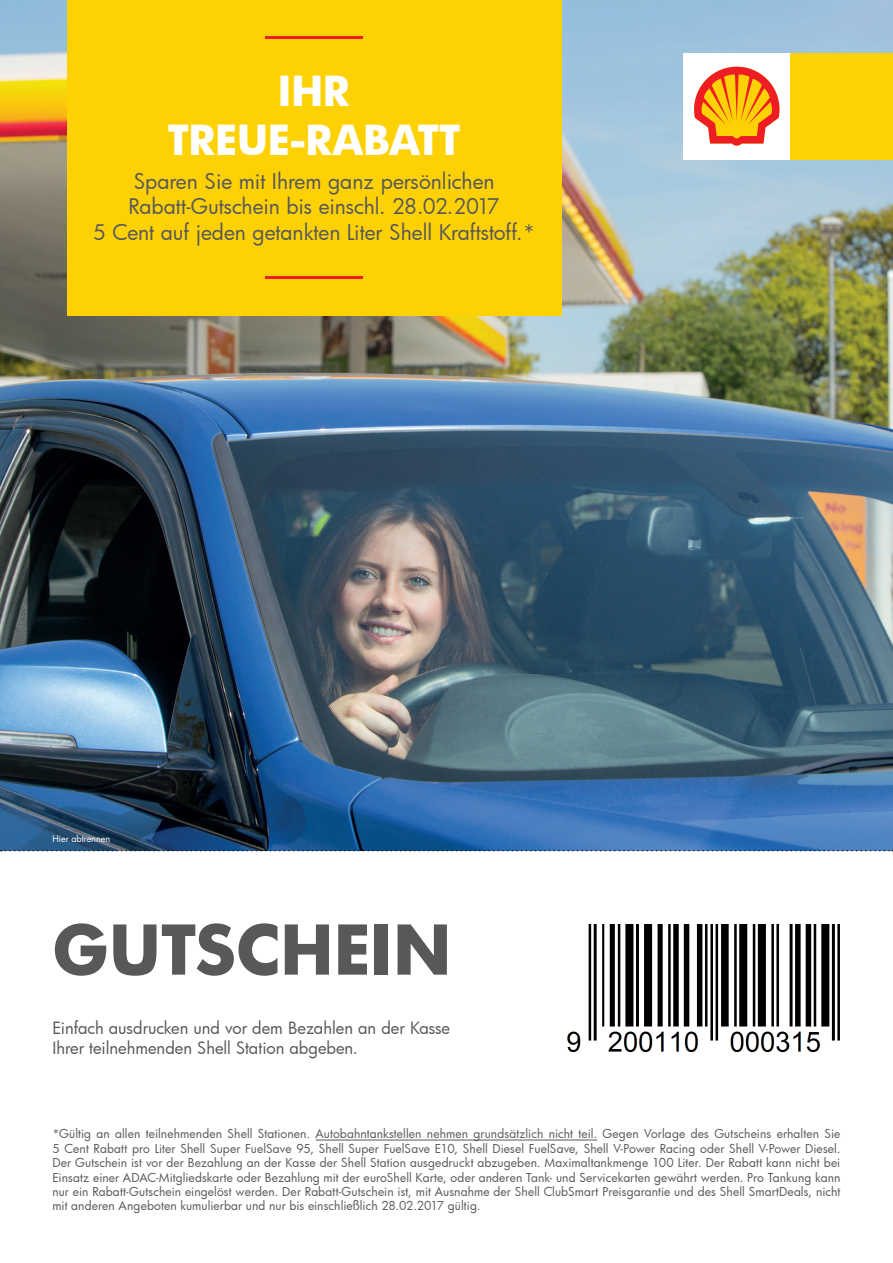
<style>
.page{position:relative;width:893px;height:1263px;background:#fff}
.page>*{position:absolute;margin:0;border:0;box-sizing:border-box;transform-origin:0 0}
.t1{font:700 66.6px "Futura Bk";color:#57585a}
.t2{font:700 40.5px/48.6px "Futura Bk";letter-spacing:-.01em;color:#fff;text-align:center}
.t3{font:21px/25.2px "Futura Bk";letter-spacing:-.005em;color:#57585a;text-align:center}
.t4{font:16.5px/19.8px "Futura Bk";letter-spacing:-.005em;color:#57585a}
.t5{font:12px/14.4px "Futura Bk";color:#57585a;text-align:justify}
.t6{font:9px "Futura Bk";letter-spacing:-.005em;color:#fff}
</style>
<div class="page">
<img style="left:0;top:0;width:893px;height:850px">
<img style="left:567px;top:924px;width:273px;height:129px">
<hr style="left:316px;top:1139px;width:281px;height:1px;background:#57585a">
<svg style="left:1px;top:850px;width:892px;height:1px"></svg>
<div style="left:790px;top:53px;width:103px;height:107px;background:#fed105"></div>
<div style="left:683px;top:53px;width:107px;height:107px;background:#fff"></div>
<svg style="left:694px;top:66px;width:86px;height:80px"></svg>
<div style="left:67px;top:0;width:494px;height:315px;background:#fed105"></div>
<hr style="left:265px;top:37px;width:98px;height:2px;background:#ee1d23">
<hr style="left:265px;top:276px;width:98px;height:3px;background:#ee1d23">
<h2 class="t2" style="left:168px;top:66px;width:294px">IHR<br>TREUE-RABATT</h2>
<h3 class="t3" style="left:93px;top:168px;width:443px">Sparen Sie mit Ihrem ganz persönlichen<br>Rabatt-Gutschein bis einschl. 28.02.2017<br>5 Cent auf jeden getankten Liter Shell Kraftstoff.*</h3>
<p class="t6" style="left:52px;top:832px;width:59px">Hier abtrennen</p>
<h1 class="t1" style="left:53px;top:903px;width:401px">GUTSCHEIN</h1>
<h3 class="t4" style="left:53px;top:1017px;width:399px">Einfach ausdrucken und vor dem Bezahlen an der Kasse<br>Ihrer teilnehmenden Shell Station abgeben.</h3>
<p class="t5" style="left:52px;top:1126px;width:790px">*Gültig an allen teilnehmenden Shell Stationen. Autobahntankstellen nehmen grundsätzlich nicht teil. Gegen Vorlage des Gutscheins erhalten Sie 5 Cent Rabatt pro Liter Shell Super FuelSave 95, Shell Super FuelSave E10, Shell Diesel FuelSave, Shell V-Power Racing oder Shell V-Power Diesel.<br>Der Gutschein ist vor der Bezahlung an der Kasse der Shell Station ausgedruckt abzugeben. Maximaltankmenge 100 Liter. Der Rabatt kann nicht bei Einsatz einer ADAC-Mitgliedskarte oder Bezahlung mit der euroShell Karte, oder anderen Tank- und Servicekarten gewährt werden. Pro Tankung kann nur ein Rabatt-Gutschein eingelöst werden. Der Rabatt-Gutschein ist, mit Ausnahme der Shell ClubSmart Preisgarantie und des Shell SmartDeals, nicht mit anderen Angeboten kumulierbar und nur bis einschließlich 28.02.2017 gültig.</p>
</div>
